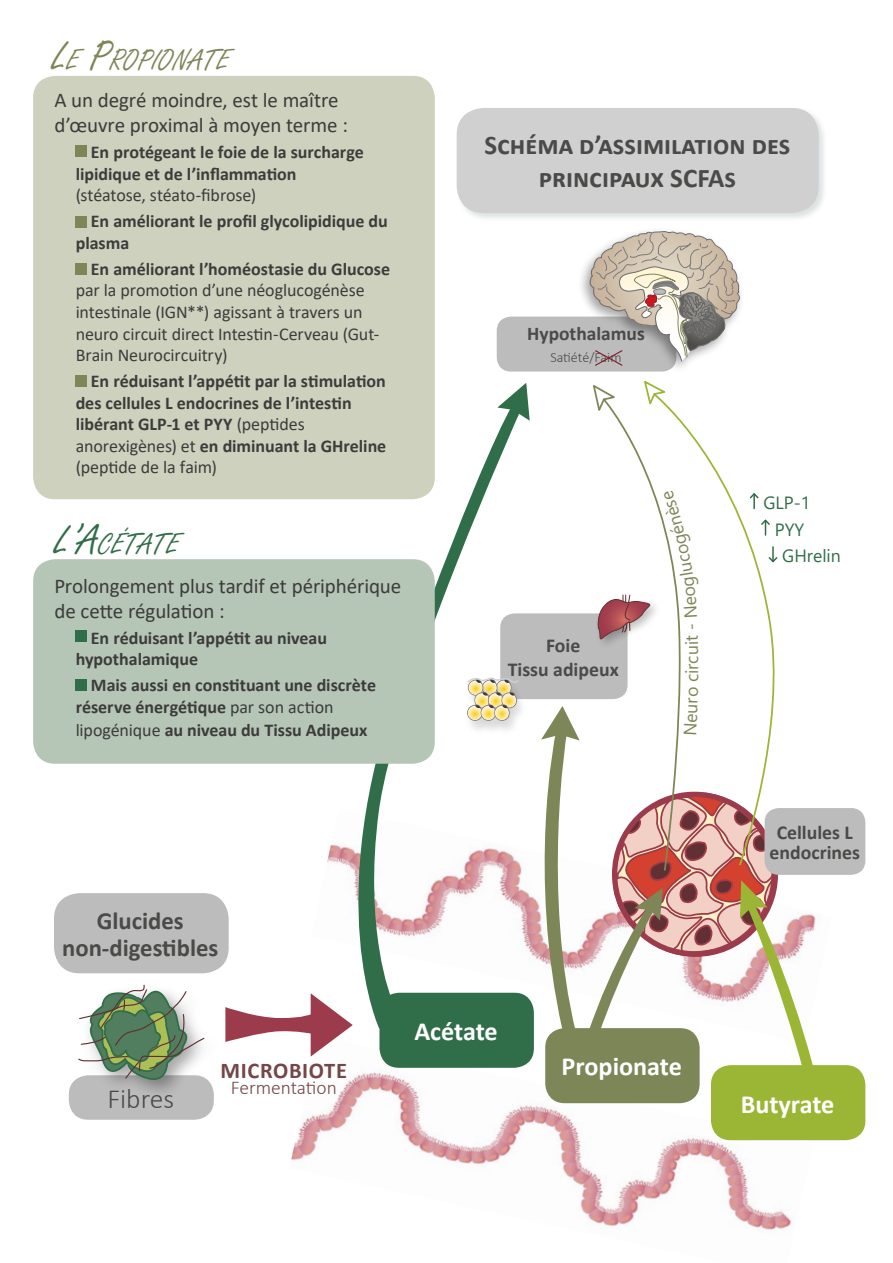
<style>
.page{position:relative;width:893px;height:1263px;background:#fff}
.page>*{position:absolute;margin:0;border:0;box-sizing:border-box;transform-origin:0 0}
.t1{font:31.5px "Freestyle Script";color:#7d8656}
.t2{font:31.5px "Freestyle Script";color:#306d49}
.t3{font:300 27.6px "Calibri";color:#4a4a49}
.t4{font:700 27px/32.4px "Calibri";color:#4a4a49;text-align:center}
.t5{font:700 26.25px "Calibri";color:#fff}
.t6{font:700 24.75px/26.4px "Calibri";color:#4a4a49;text-align:center}
.t7{font:700 22.5px "Calibri";letter-spacing:.03em;color:#744648}
.t8{font:21px/25.2px "Calibri";letter-spacing:-.005em;color:#3c3c3b}
.t9{font:700 19.8px/23.7px "Calibri";color:#4a4a49;text-align:center}
.t10{font:700 19.5px "Calibri";color:#4a4a49}
.t11{font:300 19.5px "Calibri";color:#744648}
.t12{font:700 18px/21.6px "Calibri";letter-spacing:-.005em;color:#3c3c3b}
.t13{font:18px/21.6px "Calibri";letter-spacing:-.005em;color:#3c3c3b}
.t14{font:17.7px "Segoe UI";color:#306d49}
.t15{font:17.7px "Segoe UI";color:#7d8656}
.t16{font:300 14.1px "Calibri";letter-spacing:-.005em;color:#4a4a49}
.s1{font-size:45px}
.s2{font-weight:400}
</style>
<div class="page">
<img style="left:291px;top:1037px;width:522px;height:193px">
<div style="left:497px;top:317px;width:179px;height:55px;background:#bcbcbc;border-radius:14px"></div>
<div style="left:500px;top:613px;width:128px;height:86px;background:#bcbcbc;border-radius:14px"></div>
<svg style="left:225px;top:993px;width:128px;height:63px"></svg>
<div style="left:379px;top:993px;width:155px;height:75px;background:#306d49;border-radius:20px"></div>
<div style="left:545px;top:1028px;width:155px;height:75px;background:#7d8656;border-radius:20px"></div>
<div style="left:711px;top:1065px;width:154px;height:75px;background:#9bb635;border-radius:20px"></div>
<div style="left:577px;top:226px;width:169px;height:148px;background:#000;opacity:.35"></div>
<div style="left:54px;top:893px;width:175px;height:80px;background:#bcbcbc;border-radius:26px"></div>
<div style="left:69px;top:1075px;width:145px;height:45px;background:#bcbcbc;border-radius:20px"></div>
<div style="left:73px;top:979px;width:150px;height:121px;background:#000;opacity:.35"></div>
<svg style="left:77px;top:980px;width:128px;height:106px"></svg>
<svg style="left:320px;top:383px;width:210px;height:646px"></svg>
<svg style="left:527px;top:706px;width:53px;height:328px"></svg>
<svg style="left:587px;top:866px;width:227px;height:204px"></svg>
<svg style="left:644px;top:381px;width:131px;height:485px"></svg>
<svg style="left:591px;top:382px;width:94px;height:490px"></svg>
<svg style="left:748px;top:492px;width:12px;height:16px"></svg>
<svg style="left:760px;top:518px;width:11px;height:17px"></svg>
<svg style="left:767px;top:547px;width:11px;height:17px"></svg>
<div style="left:764px;top:808px;width:101px;height:67px;background:#bcbcbc;border-radius:14px"></div>
<div style="left:33px;top:76px;width:402px;height:423px;background:#ced1be;border-radius:22px"></div>
<div style="left:76px;top:145px;width:11px;height:12px;background:#7d8656"></div>
<div style="left:76px;top:216px;width:11px;height:11px;background:#7d8656"></div>
<div style="left:76px;top:263px;width:11px;height:12px;background:#7d8656"></div>
<div style="left:76px;top:376px;width:11px;height:11px;background:#7d8656"></div>
<div style="left:33px;top:559px;width:402px;height:205px;background:#b5c5b6;border-radius:22px"></div>
<div style="left:76px;top:631px;width:11px;height:11px;background:#306d49"></div>
<div style="left:76px;top:680px;width:11px;height:11px;background:#306d49"></div>
<div style="left:455px;top:106px;width:373px;height:116px;background:#14353c;opacity:.15"></div>
<div style="left:457px;top:108px;width:362px;height:105px;background:#d0d0d0;border-radius:27px"></div>
<svg style="left:589px;top:230px;width:151px;height:137px"></svg>
<svg style="left:684px;top:675px;width:14px;height:59px"></svg>
<svg style="left:685px;top:636px;width:13px;height:18px"></svg>
<svg style="left:663px;top:490px;width:35px;height:127px"></svg>
<h1 class="t1" style="left:52px;top:43px;width:178px"><span class="s1">L</span>E <span class="s1">P</span>ROPIONATE</h1>
<p class="t8" style="left:54px;top:87px;width:295px">A un degré moindre, est le maître d’œuvre proximal à moyen terme :</p>
<p class="t12" style="left:76px;top:141px;width:290px;text-indent:15px">En protégeant le foie de la surcharge lipidique et de l’inflammation</p>
<p class="t13" style="left:76px;top:184px;width:182px">(stéatose, stéato-fibrose)</p>
<p class="t12" style="left:76px;top:210px;width:314px;text-indent:15px">En améliorant le profil glycolipidique du plasma</p>
<p class="t12" style="left:91px;top:258px;width:301px">En améliorant l’homéostasie du Glucose</p>
<p class="t13" style="left:76px;top:279px;width:305px">par la promotion d’une néoglucogénèse intestinale (IGN**) agissant à travers un neuro circuit direct Intestin-Cerveau (Gut-Brain Neurocircuitry)</p>
<p class="t12" style="left:76px;top:370px;width:312px;text-indent:15px">En réduisant l’appétit par la stimulation des cellules L endocrines de l’intestin libérant GLP-1 et PYY <span class="s2">(peptides anorexigènes) et</span> en diminuant la GHreline <span class="s2">(peptide de la faim)</span></p>
<h1 class="t2" style="left:55px;top:527px;width:125px"><span class="s1">L’A</span>CÉTATE</h1>
<p class="t8" style="left:54px;top:572px;width:348px">Prolongement plus tardif et périphérique de cette régulation :</p>
<p class="t12" style="left:76px;top:627px;width:253px;text-indent:15px">En réduisant l’appétit au niveau hypothalamique</p>
<p class="t12" style="left:76px;top:674px;width:302px;text-indent:15px">Mais aussi en constituant une discrète réserve énergétique <span class="s2">par son action</span></p>
<p class="t12" style="left:76px;top:719px;width:293px"><span class="s2">lipogénique</span> au niveau du Tissu Adipeux</p>
<h3 class="t4" style="left:484px;top:129px;width:308px">Schéma d’assimilation des principaux SCFAs</h3>
<p class="t10" style="left:527px;top:320px;width:119px">Hypothalamus</p>
<p class="t16" style="left:550px;top:349px;width:73px">Satiété/Faim</p>
<p class="t9" style="left:508px;top:633px;width:112px">Foie<br>Tissu adipeux</p>
<p class="t15" style="left:675px;top:674px;width:20px;rotate:-90deg">irc</p>
<p class="t14" style="left:763px;top:486px;width:48px">GLP-1</p>
<p class="t14" style="left:775px;top:513px;width:31px">PYY</p>
<p class="t14" style="left:782px;top:539px;width:60px">GHrelin</p>
<h3 class="t6" style="left:62px;top:907px;width:158px">Glucides non-digestibles</h3>
<h2 class="t3" style="left:107px;top:1081px;width:68px">Fibres</h2>
<p class="t7" style="left:221px;top:1054px;width:128px">MICROBIOTE</p>
<p class="t11" style="left:231px;top:1075px;width:108px">Fermentation</p>
<h3 class="t5" style="left:414px;top:1013px;width:85px">Acétate</h3>
<p class="t9" style="left:770px;top:822px;width:92px;line-height:19.8px">Cellules L endocrines</p>
<h3 class="t5" style="left:562px;top:1048px;width:122px">Propionate</h3>
<h3 class="t5" style="left:741px;top:1085px;width:95px">Butyrate</h3>
</div>
